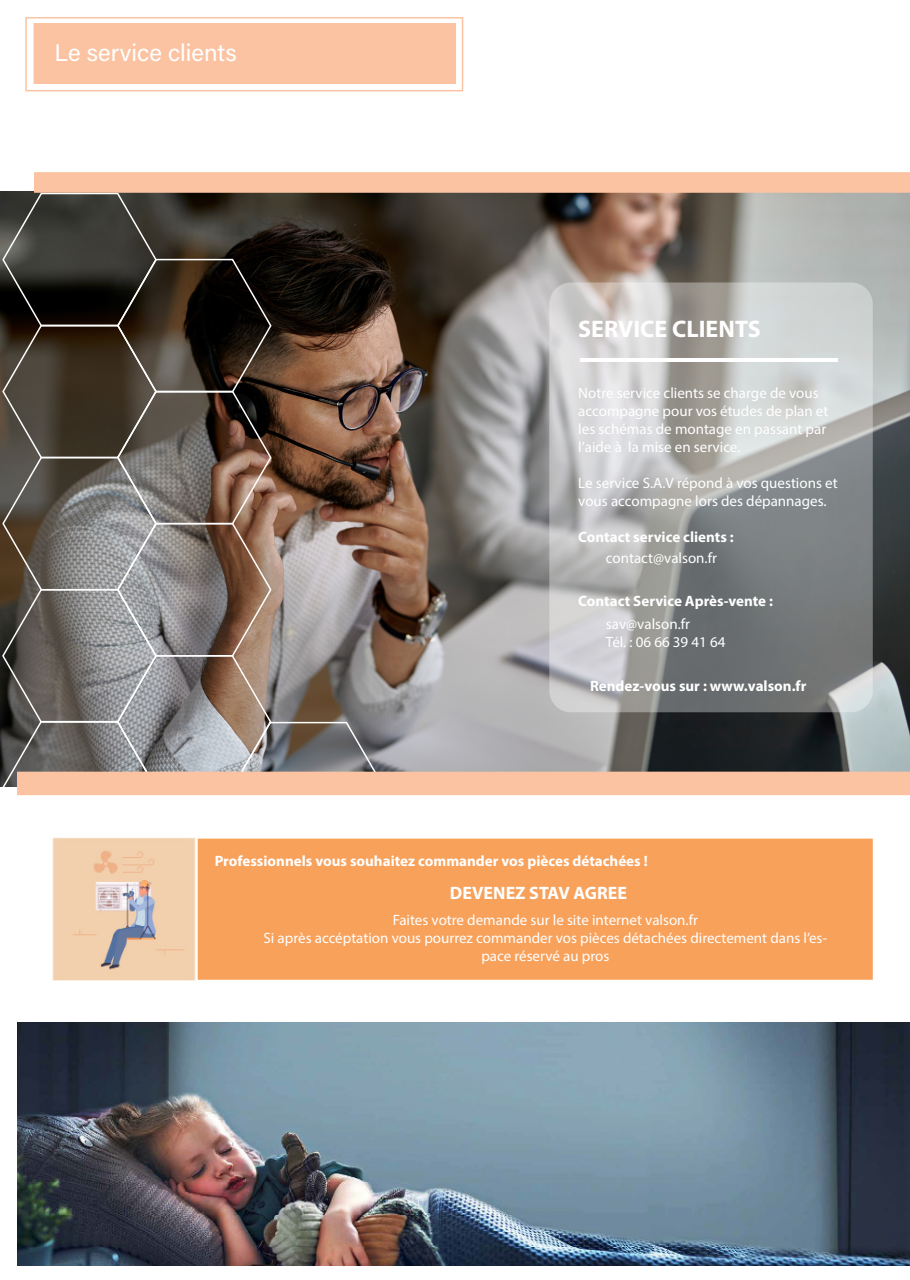
<style>
.page{position:relative;width:910px;height:1280px;background:#fff}
.page>*{position:absolute;margin:0;border:0;box-sizing:border-box;transform-origin:0 0}
.t1{font:24px "Acumin Variable Concept";color:#fff}
.t2{font:700 24px "Myriad Pro";color:#fff}
.t3{font:700 18px "Myriad Pro";color:#fff}
.t4{font:15px/18px "Myriad Pro";color:#fff}
.t5{font:700 15px "Myriad Pro";color:#fff}
</style>
<div class="page">
<div style="left:25px;top:17px;width:438px;height:74px;border:2px solid #fbc3a1"></div>
<div style="left:34px;top:23px;width:422px;height:61px;background:#fbc3a1"></div>
<svg style="left:1px;top:172px;width:909px;height:624px;background:#877e77"></svg>
<img style="left:52px;top:837px;width:146px;height:144px">
<div style="left:198px;top:838px;width:675px;height:142px;background:#f8a15b;border:4px solid #f8a15b"></div>
<hr style="left:581px;top:358px;width:257px;height:3px;background:#fff">
<img style="left:17px;top:1023px;width:893px;height:242px">
<p class="t1" style="left:55px;top:36px;width:184px">Le service clients</p>
<p class="t2" style="left:578px;top:313px;width:184px">SERVICE CLIENTS</p>
<p class="t4" style="left:578px;top:384px;width:252px">Notre service clients se charge de vous accompagne pour vos études de plan et les schémas de montage en passant par l’aide à la mise en service.</p>
<p class="t4" style="left:578px;top:474px;width:261px">Le service S.A.V répond à vos questions et vous accompagne lors des dépannages.</p>
<p class="t5" style="left:578px;top:527px;width:157px">Contact service clients :</p>
<p class="t4" style="left:606px;top:549px;width:113px">contact@valson.fr</p>
<p class="t5" style="left:578px;top:591px;width:196px">Contact Service Après-vente :</p>
<p class="t4" style="left:606px;top:615px;width:86px">sav@valson.fr</p>
<p class="t4" style="left:606px;top:633px;width:121px">Tél. : 06 66 39 41 64</p>
<p class="t5" style="left:590px;top:676px;width:218px">Rendez-vous sur : www.valson.fr</p>
<p class="t5" style="left:215px;top:851px;width:435px">Professionnels vous souhaitez commander vos pièces détachées !</p>
<p class="t3" style="left:450px;top:881px;width:179px">DEVENEZ STAV AGREE</p>
<p class="t4" style="left:393px;top:911px;width:307px">Faites votre demande sur le site internet valson.fr</p>
<p class="t4" style="left:264px;top:929px;width:565px;text-align:center">Si après accéptation vous pourrez commander vos pièces détachées directement dans l’es&shy;pace réservé au pros</p>
</div>
